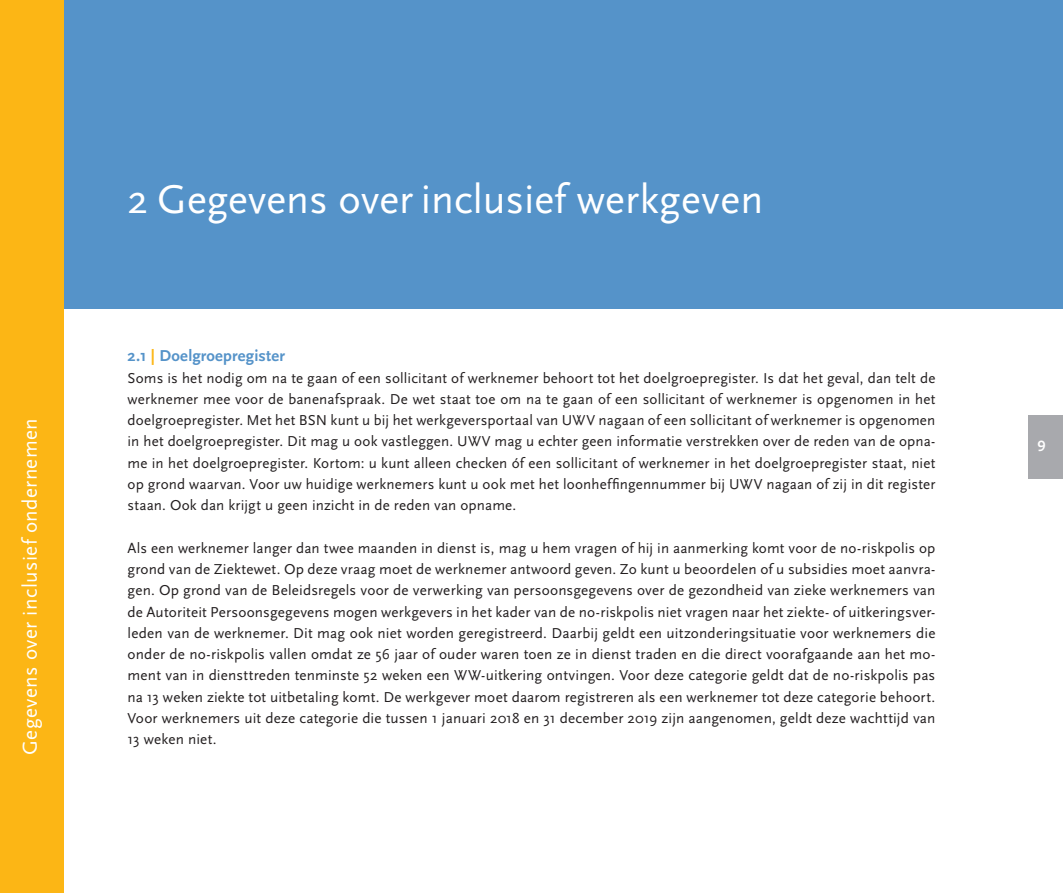
<style>
.page{position:relative;width:1063px;height:893px;background:#fff}
.page>*{position:absolute;margin:0;border:0;box-sizing:border-box;transform-origin:0 0}
.t1{font:42px "Scala Sans";color:#fff}
.t2{font:21px "Scala Sans";color:#fff}
.t3{font:700 16.5px "Scala Sans";letter-spacing:.01em;color:#5593c9}
.t4{font:15px/21.3px "Scala Sans";letter-spacing:.015em;color:#231f20;text-align:justify}
.t5{font:700 15px "Scala Sans";color:#fff}
.s1{color:#fcb615}
</style>
<div class="page">
<div style="left:1029px;top:415px;width:34px;height:63px;background:#a8a9ad"></div>
<div style="left:0;top:0;width:1063px;height:308px;background:#5593c9"></div>
<div style="left:0;top:0;width:64px;height:893px;background:#fcb615"></div>
<h2 class="t2" style="left:19px;top:755px;width:338px;rotate:-90deg">Gegevens over inclusief ondernemen</h2>
<h1 class="t1" style="left:128px;top:176px;width:637px">2 G egevens over inclusief werkgeven</h1>
<p class="t3" style="left:128px;top:347px;width:159px">2.1 <span class="s1">|</span> Doelgroepregister</p>
<p class="t4" style="left:128px;top:367px;width:809px">Soms is het nodig om na te gaan of een sollicitant of werknemer behoort tot het doelgroepregister. I s dat het geval, dan telt de werknemer mee voor de banenafspraak. De wet staat toe om na te gaan of een sollicitant of werknemer is opgenomen in het doelgroepregister. M et het BSN</p>
<p class="t4" style="left:331px;top:410px;width:243px">kunt u bij het werkgeversportaal van UWV</p>
<p class="t4" style="left:599px;top:410px;width:338px">nagaan of een sollicitant of werknemer is opgenomen</p>
<p class="t4" style="left:128px;top:431px;width:342px">in het doelgroepregister. Dit mag u ook vastleggen. UWV</p>
<p class="t4" style="left:128px;top:431px;width:809px;text-indent:367px">mag u echter geen informatie verstrekken over de reden van de opna&shy;me in het doelgroepregister. Kortom: u kunt alleen checken óf een sollicitant of werknemer in het doelgroepregister staat, niet op grond waarvan. Voor uw huidige werknemers kunt u ook met het loonheffingennummer bij UWV</p>
<p class="t4" style="left:767px;top:474px;width:170px">nagaan of zij in dit register</p>
<p class="t4" style="left:128px;top:495px;width:390px">staan. Ook dan krijgt u geen inzicht in de reden van opname.</p>
<p class="t4" style="left:128px;top:537px;width:809px">Als een werknemer langer dan twee maanden in dienst is, mag u hem vragen of hij in aanmerking komt voor de no-riskpolis op grond van de Ziektewet. Op deze vraag moet de werknemer antwoord geven. Zo kunt u beoordelen of u subsidies moet aanvra&shy;gen. Op grond van de Beleidsregels voor de verwerking van persoonsgegevens over de gezondheid van zieke werknemers van de Autoriteit Persoonsgegevens mogen werkgevers in het kader van de no-riskpolis niet vragen naar het ziekte- of uitkeringsver&shy;leden van de werknemer. Dit mag ook niet worden geregistreerd. Daarbij geldt een uitzonderingsituatie voor werknemers die onder de no-riskpolis vallen omdat ze 56 jaar of ouder waren toen ze in dienst traden en die direct voorafgaande aan het mo&shy;ment van in diensttreden tenminste 52 weken een WW-</p>
<p class="t4" style="left:128px;top:665px;width:809px;text-indent:358px">uitkering ontvingen. Voor deze categorie geldt dat de no-riskpolis pas na 13 weken ziekte tot uitbetaling komt. De werkgever moet daarom registreren als een werknemer tot deze categorie behoort.<br>Voor werknemers uit deze categorie die tussen 1 januari 2018 en 31 december 2019 zijn aangenomen, geldt deze wachttijd van 13 weken niet.</p>
<p class="t5" style="left:1038px;top:435px;width:10px">9</p>
</div>
